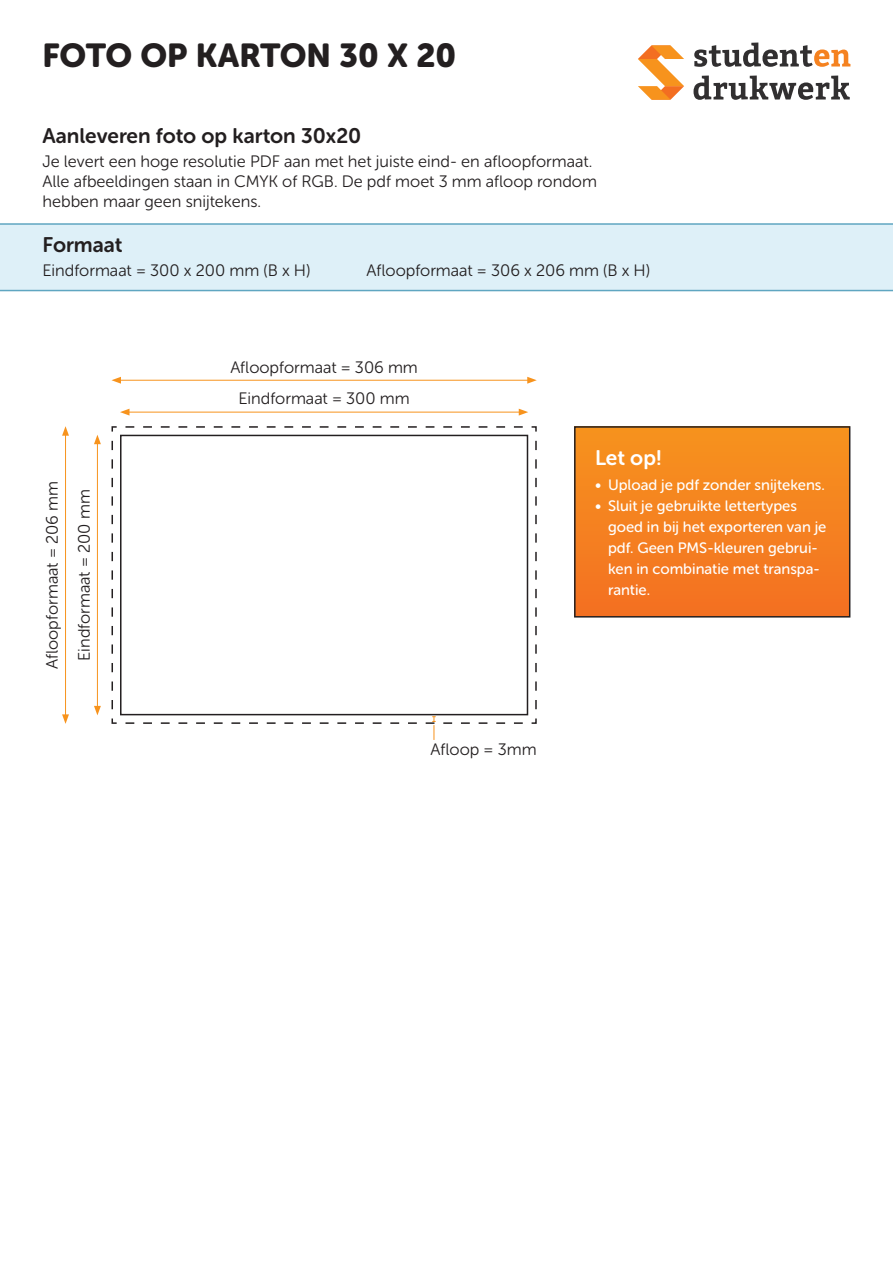
<style>
.page{position:relative;width:893px;height:1263px;background:#fff}
.page>*{position:absolute;margin:0;border:0;box-sizing:border-box;transform-origin:0 0}
.t1{font:33px "Museo Sans Rounded 900";color:#231f20}
.t2{font:21px "Museo Sans Rounded 700";color:#231f20}
.t3{font:21px "Museo Sans Rounded 700";color:#fff}
.t4{font:16.5px/19.8px "Museo Sans Rounded 300";color:#231f20}
.t5{font:15px/21px "Museo Sans Rounded 500";color:#fff}
</style>
<div class="page">
<svg style="left:638px;top:45px;width:46px;height:55px"></svg>
<svg style="left:694px;top:43px;width:156px;height:24px"></svg>
<svg style="left:693px;top:76px;width:157px;height:24px"></svg>
<div style="left:0;top:223px;width:893px;height:68px;background:#def0f8"></div>
<div style="left:575px;top:427px;width:275px;height:190px;background:linear-gradient(to bottom,#f6931e,#f37022)"></div>
<div style="left:574px;top:426px;width:276px;height:191px;border:2px solid #231f20"></div>
<svg style="left:111px;top:426px;width:426px;height:298px"></svg>
<hr style="left:127px;top:412px;width:394px;height:1px;background:#f7931d">
<svg style="left:120px;top:409px;width:9px;height:7px"></svg>
<svg style="left:519px;top:409px;width:9px;height:7px"></svg>
<hr style="left:119px;top:380px;width:411px;height:1px;background:#f7931d">
<svg style="left:112px;top:377px;width:9px;height:7px"></svg>
<svg style="left:527px;top:377px;width:10px;height:7px"></svg>
<hr style="left:97px;top:442px;width:1px;height:266px;background:#f7931d">
<svg style="left:94px;top:435px;width:7px;height:9px"></svg>
<svg style="left:94px;top:706px;width:7px;height:9px"></svg>
<hr style="left:65px;top:433px;width:1px;height:284px;background:#f7931d">
<svg style="left:62px;top:426px;width:7px;height:10px"></svg>
<svg style="left:62px;top:714px;width:7px;height:10px"></svg>
<div style="left:120px;top:435px;width:408px;height:280px;border:2px solid #231f20"></div>
<svg style="left:125px;top:716px;width:402px;height:24px"></svg>
<h1 class="t1" style="left:43px;top:37px;width:415px">FOTO OP KARTON 30 X 20</h1>
<p class="t2" style="left:43px;top:124px;width:320px">Aanleveren foto op karton 30x20</p>
<p class="t4" style="left:43px;top:152px;width:556px">Je levert een hoge resolutie PDF aan met het juiste eind- en afloopformaat.<br>Alle afbeeldingen staan in CMYK of RGB. De pdf moet 3 mm afloop rondom hebben maar geen snijtekens.</p>
<p class="t2" style="left:43px;top:233px;width:81px">Formaat</p>
<p class="t4" style="left:43px;top:261px;width:269px">Eindformaat = 300 x 200 mm (B x H)</p>
<p class="t4" style="left:367px;top:261px;width:285px">Afloopformaat = 306 x 206 mm (B x H)</p>
<p class="t4" style="left:230px;top:357px;width:189px">Afloopformaat = 306 mm</p>
<p class="t4" style="left:42px;top:669px;width:189px;rotate:-90deg">Afloopformaat = 206 mm</p>
<p class="t4" style="left:74px;top:661px;width:173px;rotate:-90deg">Eindformaat = 200 mm</p>
<p class="t4" style="left:238px;top:389px;width:173px">Eindformaat = 300 mm</p>
<p class="t4" style="left:431px;top:740px;width:108px">Afloop = 3mm</p>
<p class="t3" style="left:595px;top:446px;width:68px">Let op!</p>
<p class="t5" style="left:595px;top:474px;width:231px">• Upload je pdf zonder snijtekens.</p>
<p class="t5" style="left:608px;top:495px;width:220px;text-indent:-13px">• Sluit je gebruikte lettertypes goed in bij het exporteren van je pdf. Geen PMS-kleuren gebrui&shy;ken in combinatie met transpa&shy;rantie.</p>
</div>
